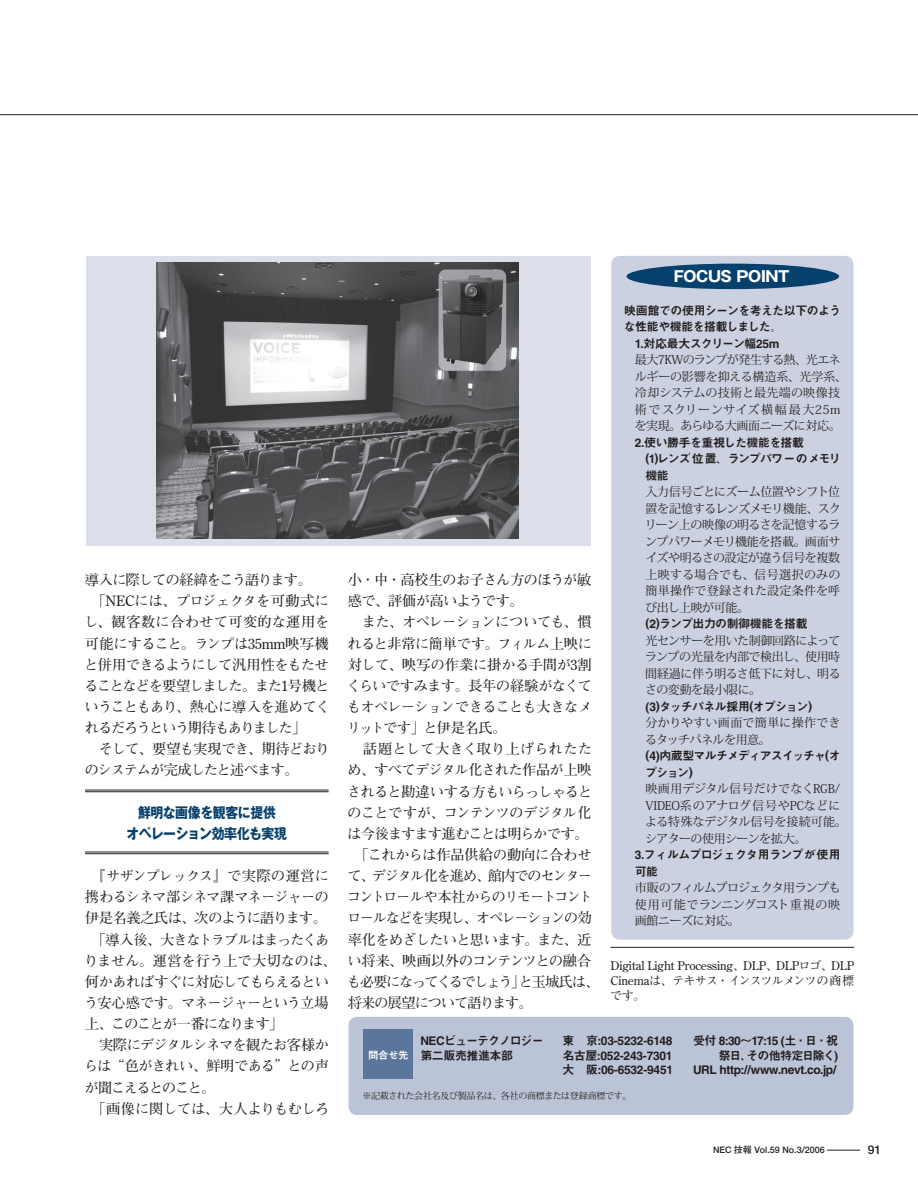
<style>
.page{position:relative;width:918px;height:1188px;background:#fff}
.page>*{position:absolute;margin:0;border:0;box-sizing:border-box;transform-origin:0 0}
.t1{font:700 15px "Gothic MB101";letter-spacing:-.03em;color:#fff}
.t2{font:700 14.25px/21.1px "Futo Min A101";letter-spacing:-.055em;color:#231f20}
.t3{font:700 14.25px/21.1px "Gothic MB101";letter-spacing:-.03em;color:#06406c;text-align:center;scale:.9 1}
.t4{font:12px/16.5px "Koz Min Std";letter-spacing:-.025em;color:#231f20;text-align:justify}
.t5{font:12px/14.2px "Midashi Go MB31";letter-spacing:-.05em;color:#231f20}
.t6{font:700 12px/15px "Futo Min A101";letter-spacing:-.015em;color:#231f20;text-align:justify}
.t7{font:12px/16.5px "Koz Min Std";letter-spacing:.01em;color:#231f20}
.t8{font:12px/16.5px "Midashi Go MB31";letter-spacing:-.09em;color:#231f20}
.t9{font:700 12px "Futo Go B101";color:#231f20}
.t10{font:10.5px "Midashi Go MB31";color:#fff}
.t11{font:9px "Koz Min Std";letter-spacing:-.035em;color:#231f20}
.t12{font:700 9px "Futo Go B101";color:#231f20}
</style>
<div class="page">
<hr style="left:0;top:114px;width:918px;height:1px;background:#231f20">
<hr style="left:827px;top:1150px;width:33px;height:1px;background:#231f20">
<div style="left:86px;top:256px;width:505px;height:289px;background:#dcdfea"></div>
<div style="left:349px;top:1017px;width:504px;height:98px;background:#bbc3d7"></div>
<div style="left:363px;top:1029px;width:50px;height:50px;background:#5b759b"></div>
<div style="left:611px;top:256px;width:242px;height:684px;background:#cbd1e0"></div>
<div style="left:627px;top:264px;width:212px;height:25px;background:#06406c;border-radius:50%"></div>
<hr style="left:611px;top:947px;width:243px;height:1px;background:#231f20">
<hr style="left:85px;top:853px;width:244px;height:1px;background:#231f20">
<hr style="left:85px;top:852px;width:244px;height:1px;background:#231f20">
<hr style="left:85px;top:791px;width:244px;height:1px;background:#231f20">
<hr style="left:85px;top:790px;width:244px;height:1px;background:#231f20">
<img style="left:157px;top:263px;width:362px;height:275px">
<p class="t2" style="left:84px;top:570px;width:248px">導入に際しての経緯をこう語ります。<br>　「NECには、プロジェクタを可動式にし、観客数に合わせて可変的な運用を可能にすること。ランプは35mm映写機と併用できるようにして汎用性をもたせることなどを要望しました。また1号機ということもあり、熱心に導入を進めてくれるだろうという期待もありました」<br>　そして、要望も実現でき、期待どおりのシステムが完成したと述べます。</p>
<p class="t3" style="left:126px;top:800px;width:180px">鮮明な画像を観客に提供<br>オペレーション効率化も実現</p>
<p class="t2" style="left:84px;top:866px;width:254px">　『サザンプレックス』で実際の運営に携わるシネマ部シネマ課マネージャーの伊是名義之氏は、次のように語ります。　「導入後、大きなトラブルはまったくありません。運営を行う上で大切なのは、何かあればすぐに対応してもらえるという安心感です。マネージャーという立場上、このことが一番になります」<br>　実際にデジタルシネマを観たお客様からは“色がきれい、鮮明である”との声が聞こえるとのこと。<br>　「画像に関しては、大人よりもむしろ</p>
<p class="t1" style="left:674px;top:266px;width:117px">FOCUS POINT</p>
<p class="t5" style="left:624px;top:303px;width:218px">映画館での使用シーンを考えた以下のよう</p>
<p class="t5" style="left:624px;top:320px;width:160px">な性能や機能を搭載しました。</p>
<p class="t5" style="left:635px;top:336px;width:146px">1.対応最大スクリーン幅25m</p>
<p class="t4" style="left:635px;top:352px;width:214px;text-align:left">最大7KWのランプが発生する熱、光エネルギーの影響を抑える構造系、光学系、冷却システムの技術と最先端の映像技術でスクリーンサイズ横幅最大25mを実現。あらゆる大画面ニーズに対応。</p>
<p class="t5" style="left:646px;top:434px;width:197px;line-height:16.5px;text-indent:-11px">2.使い勝手を重視した機能を搭載<br>(1)レンズ位置、ランプパワーのメモリ機能</p>
<p class="t4" style="left:645px;top:484px;width:197px">入力信号ごとにズーム位置やシフト位置を記憶するレンズメモリ機能、スクリーン上の映像の明るさを記憶するランプパワーメモリ機能を搭載。画面サイズや明るさの設定が違う信号を複数上映する場合でも、信号選択のみの簡単操作で登録された設定条件を呼び出し上映が可能。</p>
<p class="t5" style="left:646px;top:617px;width:164px">(2)ランプ出力の制御機能を搭載</p>
<p class="t4" style="left:645px;top:632px;width:197px">光センサーを用いた制御回路によってランプの光量を内部で検出し、使用時間経過に伴う明るさ低下に対し、明るさの変動を最小限に。</p>
<p class="t5" style="left:646px;top:699px;width:168px">(3)タッチパネル採用(オプション)</p>
<p class="t7" style="left:645px;top:715px;width:197px">分かりやすい画面で簡単に操作できるタッチパネルを用意。</p>
<p class="t8" style="left:645px;top:748px;width:197px">(4)内蔵型マルチメディアスイッチャ(オプション)</p>
<p class="t4" style="left:645px;top:781px;width:203px;text-align:left">映画用デジタル信号だけでなくRGB/<br>VIDEO系のアナログ信号やPCなどによる特殊なデジタル信号を接続可能。シアターの使用シーンを拡大。</p>
<p class="t5" style="left:635px;top:847px;width:207px;line-height:16.5px">3.フィルムプロジェクタ用ランプが使用可能</p>
<p class="t4" style="left:635px;top:880px;width:207px">市販のフィルムプロジェクタ用ランプも使用可能でランニングコスト重視の映画館ニーズに対応。</p>
<p class="t2" style="left:347px;top:570px;width:254px">小・中・高校生のお子さん方のほうが敏感で、評価が高いようです。<br>　また、オペレーションについても、慣れると非常に簡単です。フィルム上映に対して、映写の作業に掛かる手間が3割くらいですみます。長年の経験がなくてもオペレーションできることも大きなメリットです」と伊是名氏。<br>　話題として大きく取り上げられたため、すべてデジタル化された作品が上映されると勘違いする方もいらっしゃるとのことですが、コンテンツのデジタル化は今後ますます進むことは明らかです。　「これからは作品供給の動向に合わせて、デジタル化を進め、館内でのセンターコントロールや本社からのリモートコントロールなどを実現し、オペレーションの効率化をめざしたいと思います。また、近い将来、映画以外のコンテンツとの融合も必要になってくるでしょう」と玉城氏は、将来の展望について語ります。</p>
<p class="t6" style="left:610px;top:959px;width:246px">Digital Light Processing、DLP、DLPロゴ、DLP Cinemaは、テキサス・インスツルメンツの商標です。</p>
<p class="t5" style="left:693px;top:1034px;width:147px;text-align:right">受付 8:30～17:15 (土・日・祝祭日、その他特定日除く)<br>URL http://www.nevt.co.jp/</p>
<p class="t5" style="left:420px;top:1034px;width:125px">NECビューテクノロジー第二販売推進本部</p>
<p class="t5" style="left:563px;top:1034px;width:112px;text-align:justify">東　京:03-5232-6148名古屋:052-243-7301大　阪:06-6532-9451</p>
<p class="t10" style="left:368px;top:1048px;width:42px">問合せ先</p>
<p class="t11" style="left:363px;top:1090px;width:271px">※記載された会社名及び製品名は、各社の商標または登録商標です。</p>
<p class="t12" style="left:713px;top:1144px;width:113px">NEC 技報 Vol.59 No.3/2006</p>
<p class="t9" style="left:868px;top:1143px;width:15px">91</p>
</div>
